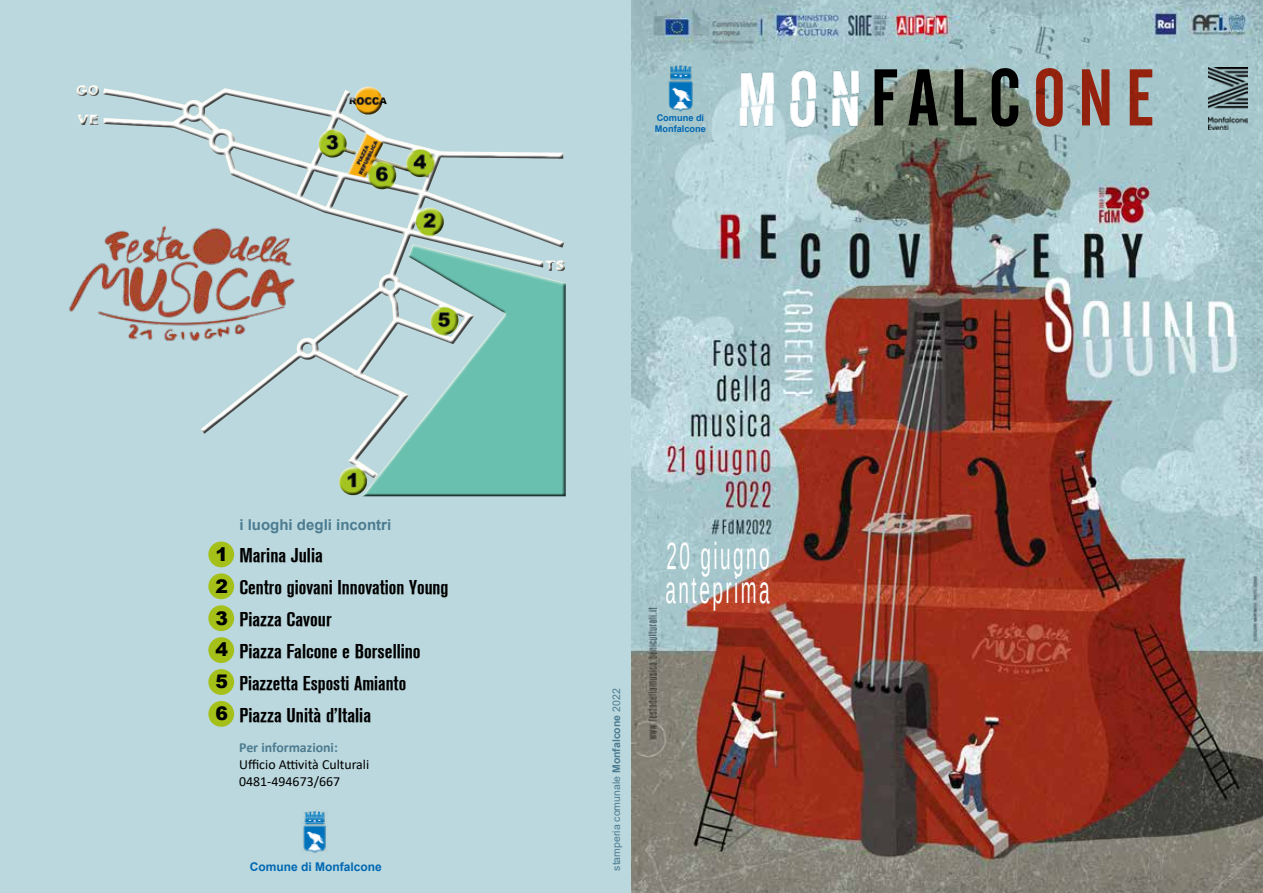
<style>
.page{position:relative;width:1263px;height:893px;background:#fff}
.page>*{position:absolute;margin:0;border:0;box-sizing:border-box;transform-origin:0 0}
.t1{font:79.5px "Alternate Gothic No 2 BT";color:#000}
.t2{font:38.1px/34.3px "Arimo";letter-spacing:.13em;color:#fff;scale:.5 1}
.t3{font:19.5px/32.1px "Akzidenz Grotesk BE Bold Cn";color:#000}
.t4{font:900 18.75px/32px "Arial";color:#000;text-align:justify}
.t5{font:700 15px "Arial";color:#4c7b90}
.t6{font:13.8px/16.6px "Calibri";color:#000}
.t7{font:700 13.8px "Calibri";color:#4c7b90}
.t8{font:700 12px "Arial";color:#0067b2}
.t9{font:10.5px "Arial";color:#4c7b90}
.t10{font:700 9.15px "Arial";color:#0067b2}
.s1{color:#e52d12}
.s2{font-weight:700}
</style>
<div class="page">
<div style="left:0;top:0;width:631px;height:893px;background:#bbd8de"></div>
<img style="left:631px;top:0;width:632px;height:893px">
<div style="left:208px;top:541px;width:26px;height:26px;background:#a5c018;border-radius:50%"></div>
<div style="left:208px;top:573px;width:26px;height:26px;background:#a5c018;border-radius:50%"></div>
<div style="left:208px;top:605px;width:26px;height:26px;background:#a5c018;border-radius:50%"></div>
<div style="left:208px;top:637px;width:26px;height:26px;background:#a5c018;border-radius:50%"></div>
<div style="left:208px;top:669px;width:26px;height:26px;background:#a5c018;border-radius:50%"></div>
<div style="left:208px;top:701px;width:26px;height:26px;background:#a5c018;border-radius:50%"></div>
<div style="left:74px;top:86px;width:494px;height:414px;background:#000;opacity:.75"></div>
<img style="left:69px;top:208px;width:231px;height:148px">
<img style="left:303px;top:810px;width:23px;height:43px">
<img style="left:726px;top:63px;width:137px;height:72px">
<img style="left:666px;top:65px;width:28px;height:50px">
<img style="left:1208px;top:68px;width:40px;height:62px">
<p class="t10" style="left:657px;top:111px;width:49px">Comune di</p>
<p class="t10" style="left:655px;top:122px;width:53px">Monfalcone</p>
<h1 class="t1" style="left:870px;top:54px;width:286px">F A L C <span class="s1">O N E</span></h1>
<p class="t5" style="left:239px;top:514px;width:153px">i luoghi degli incontri</p>
<p class="t3" style="left:239px;top:539px;width:211px">Marina Julia<br>Centro giovani Innovation Young<br>Piazza Cavour<br>Piazza Falcone e Borsellino<br>Piazzetta Esposti Amianto<br>Piazza Unità d’Italia</p>
<p class="t4" style="left:215px;top:538px;width:14px">1<br>2<br>3<br>4<br>5<br>6</p>
<h2 class="t2" style="left:665px;top:539px;width:210px">20 giugno anteprima</h2>
<p class="t7" style="left:239px;top:738px;width:100px">Per informazioni:</p>
<p class="t6" style="left:239px;top:756px;width:132px">Ufficio Attività Culturali<br>0481-494673/667</p>
<p class="t9" style="left:609px;top:871px;width:184px;rotate:-90deg">stamperia comunale <span class="s2">Monfalcone</span> 2022</p>
<p class="t8" style="left:250px;top:858px;width:134px">Comune di Monfalcone</p>
</div>
